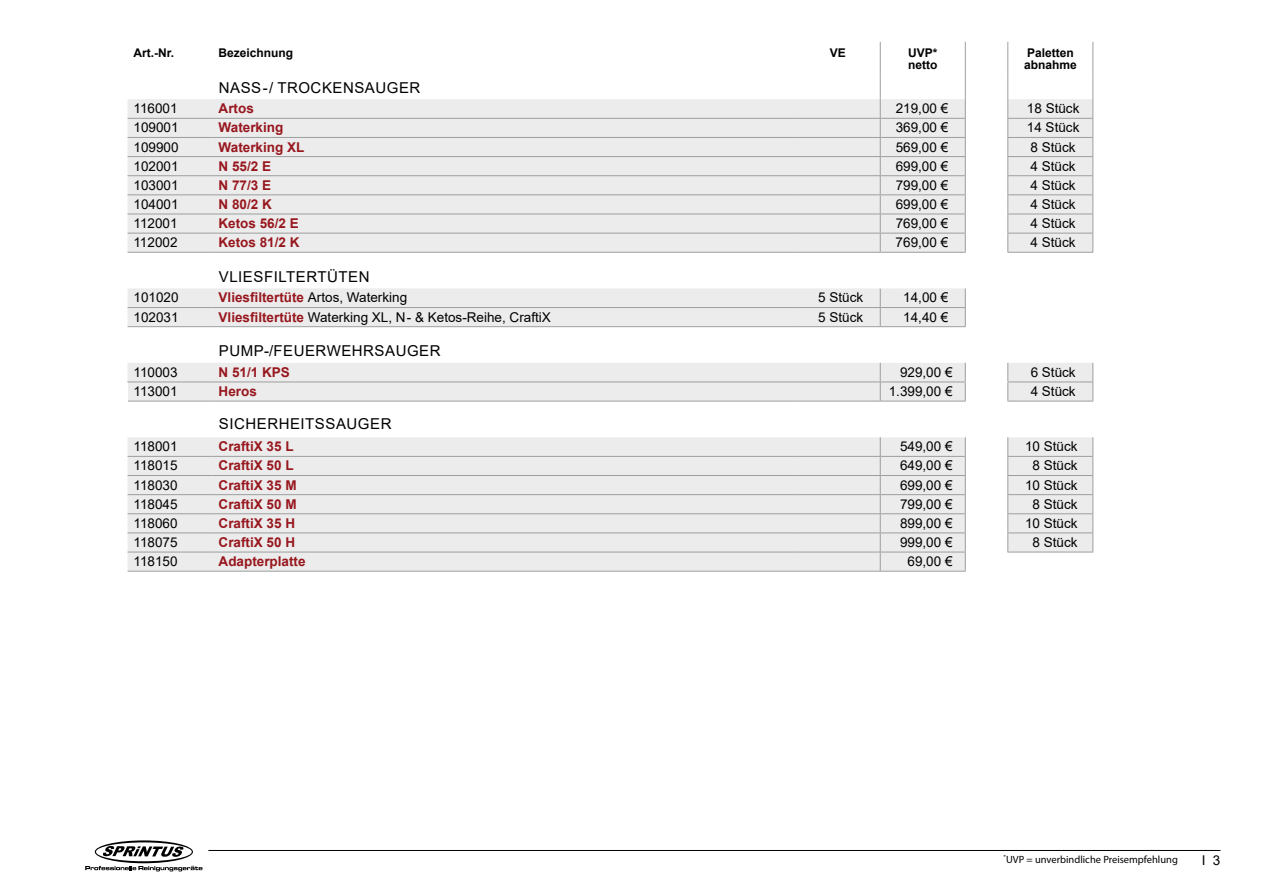
<style>
.page{position:relative;width:1263px;height:893px;background:#fff}
.page>*{position:absolute;margin:0;border:0;box-sizing:border-box;transform-origin:0 0}
.t1{font:15px "Arial";letter-spacing:.035em;color:#000}
.t2{font:13.5px "Arial";color:#000}
.t3{font:700 13.5px "Arial";color:#97171e}
.t4{font:700 12px/12px "Arial";color:#000}
.t5{font:10.5px "Myriad Pro";color:#000}
.s1{font-weight:400;color:#000}
.s2{font-weight:700;color:#97171e}
</style>
<div class="page">
<hr style="left:208px;top:850px;width:1012px;height:1px;background:#000">
<svg style="left:85px;top:840px;width:118px;height:31px"></svg>
<svg style="left:128px;top:99px;width:965px;height:264px;fill:#ececec"></svg>
<hr style="left:128px;top:118px;width:85px;height:1px;background:#9d9e9e">
<hr style="left:213px;top:118px;width:582px;height:1px;background:#9d9e9e">
<hr style="left:795px;top:118px;width:85px;height:1px;background:#9d9e9e">
<hr style="left:880px;top:118px;width:86px;height:1px;background:#9d9e9e">
<hr style="left:1007px;top:118px;width:86px;height:1px;background:#9d9e9e">
<hr style="left:128px;top:137px;width:85px;height:1px;background:#9d9e9e">
<hr style="left:213px;top:137px;width:582px;height:1px;background:#9d9e9e">
<hr style="left:795px;top:137px;width:85px;height:1px;background:#9d9e9e">
<hr style="left:880px;top:137px;width:86px;height:1px;background:#9d9e9e">
<hr style="left:1007px;top:137px;width:86px;height:1px;background:#9d9e9e">
<hr style="left:128px;top:156px;width:85px;height:1px;background:#9d9e9e">
<hr style="left:213px;top:156px;width:582px;height:1px;background:#9d9e9e">
<hr style="left:795px;top:156px;width:85px;height:1px;background:#9d9e9e">
<hr style="left:880px;top:156px;width:86px;height:1px;background:#9d9e9e">
<hr style="left:1007px;top:156px;width:86px;height:1px;background:#9d9e9e">
<hr style="left:128px;top:175px;width:85px;height:1px;background:#9d9e9e">
<hr style="left:213px;top:175px;width:582px;height:1px;background:#9d9e9e">
<hr style="left:795px;top:175px;width:85px;height:1px;background:#9d9e9e">
<hr style="left:880px;top:175px;width:86px;height:1px;background:#9d9e9e">
<hr style="left:128px;top:194px;width:85px;height:1px;background:#9d9e9e">
<hr style="left:213px;top:194px;width:582px;height:1px;background:#9d9e9e">
<hr style="left:795px;top:194px;width:85px;height:1px;background:#9d9e9e">
<hr style="left:880px;top:194px;width:86px;height:1px;background:#9d9e9e">
<hr style="left:128px;top:307px;width:85px;height:1px;background:#9d9e9e">
<hr style="left:213px;top:307px;width:582px;height:1px;background:#9d9e9e">
<hr style="left:795px;top:307px;width:85px;height:1px;background:#9d9e9e">
<hr style="left:880px;top:307px;width:86px;height:1px;background:#9d9e9e">
<hr style="left:880px;top:42px;width:1px;height:34px;background:#9d9e9e">
<svg style="left:880px;top:76px;width:1px;height:176px"></svg>
<hr style="left:965px;top:42px;width:1px;height:34px;background:#9d9e9e">
<svg style="left:965px;top:265px;width:1px;height:61px"></svg>
<hr style="left:1092px;top:42px;width:1px;height:34px;background:#9d9e9e">
<svg style="left:1092px;top:265px;width:1px;height:23px"></svg>
<hr style="left:128px;top:214px;width:85px;height:1px;background:#9d9e9e">
<hr style="left:213px;top:214px;width:582px;height:1px;background:#9d9e9e">
<hr style="left:795px;top:214px;width:85px;height:1px;background:#9d9e9e">
<hr style="left:880px;top:214px;width:86px;height:1px;background:#9d9e9e">
<hr style="left:128px;top:233px;width:85px;height:1px;background:#9d9e9e">
<hr style="left:213px;top:233px;width:582px;height:1px;background:#9d9e9e">
<hr style="left:795px;top:233px;width:85px;height:1px;background:#9d9e9e">
<hr style="left:880px;top:233px;width:86px;height:1px;background:#9d9e9e">
<hr style="left:1007px;top:233px;width:86px;height:1px;background:#9d9e9e">
<hr style="left:1007px;top:42px;width:1px;height:34px;background:#9d9e9e">
<svg style="left:880px;top:265px;width:1px;height:61px"></svg>
<hr style="left:128px;top:571px;width:85px;height:1px;background:#9d9e9e">
<hr style="left:213px;top:571px;width:582px;height:1px;background:#9d9e9e">
<hr style="left:795px;top:571px;width:85px;height:1px;background:#9d9e9e">
<hr style="left:880px;top:571px;width:86px;height:1px;background:#9d9e9e">
<svg style="left:965px;top:76px;width:1px;height:176px"></svg>
<hr style="left:1007px;top:194px;width:86px;height:1px;background:#9d9e9e">
<hr style="left:1007px;top:175px;width:86px;height:1px;background:#9d9e9e">
<hr style="left:1007px;top:214px;width:86px;height:1px;background:#9d9e9e">
<svg style="left:1007px;top:76px;width:1px;height:176px"></svg>
<svg style="left:1092px;top:76px;width:1px;height:176px"></svg>
<svg style="left:127px;top:363px;width:966px;height:208px"></svg>
<hr style="left:1007px;top:552px;width:86px;height:1px;background:#9d9e9e">
<hr style="left:966px;top:252px;width:41px;height:1px;background:#fff">
<hr style="left:128px;top:252px;width:85px;height:1px;background:#9d9e9e">
<hr style="left:213px;top:252px;width:582px;height:1px;background:#9d9e9e">
<hr style="left:795px;top:252px;width:85px;height:1px;background:#9d9e9e">
<hr style="left:880px;top:252px;width:86px;height:1px;background:#9d9e9e">
<hr style="left:1007px;top:252px;width:86px;height:1px;background:#9d9e9e">
<hr style="left:128px;top:326px;width:85px;height:1px;background:#9d9e9e">
<hr style="left:213px;top:326px;width:582px;height:1px;background:#9d9e9e">
<hr style="left:795px;top:326px;width:85px;height:1px;background:#9d9e9e">
<hr style="left:880px;top:326px;width:86px;height:1px;background:#9d9e9e">
<p class="t4" style="left:134px;top:46px;width:42px">Art.-Nr.</p>
<p class="t4" style="left:219px;top:46px;width:76px">Bezeichnung</p>
<p class="t4" style="left:830px;top:46px;width:18px">VE</p>
<p class="t4" style="left:908px;top:46px;width:31px">UVP* netto</p>
<p class="t4" style="left:1024px;top:46px;width:54px">Paletten abnahme</p>
<p class="t1" style="left:219px;top:77px;width:203px">NASS - / TROCKENSAUGER</p>
<p class="t2" style="left:134px;top:99px;width:46px">116001</p>
<p class="t3" style="left:219px;top:99px;width:37px">Artos</p>
<p class="t2" style="left:896px;top:99px;width:54px">219,00 €</p>
<p class="t2" style="left:1027px;top:99px;width:54px">18 Stück</p>
<p class="t2" style="left:134px;top:118px;width:47px">109001</p>
<p class="t3" style="left:219px;top:118px;width:66px">Waterking</p>
<p class="t2" style="left:896px;top:118px;width:54px">369,00 €</p>
<p class="t2" style="left:1027px;top:118px;width:54px">14 Stück</p>
<p class="t2" style="left:134px;top:137px;width:47px">109900</p>
<p class="t3" style="left:219px;top:137px;width:87px">Waterking XL</p>
<p class="t2" style="left:896px;top:137px;width:54px">569,00 €</p>
<p class="t2" style="left:1030px;top:137px;width:47px">8 Stück</p>
<p class="t2" style="left:134px;top:157px;width:47px">102001</p>
<p class="t3" style="left:219px;top:156px;width:54px">N 55/2 E</p>
<p class="t2" style="left:896px;top:157px;width:54px">699,00 €</p>
<p class="t2" style="left:1030px;top:157px;width:47px">4 Stück</p>
<p class="t2" style="left:134px;top:176px;width:47px">103001</p>
<p class="t3" style="left:219px;top:176px;width:54px">N 77/3 E</p>
<p class="t2" style="left:896px;top:176px;width:54px">799,00 €</p>
<p class="t2" style="left:1030px;top:176px;width:47px">4 Stück</p>
<p class="t2" style="left:133px;top:195px;width:47px">104001</p>
<p class="t3" style="left:219px;top:195px;width:55px">N 80/2 K</p>
<p class="t2" style="left:896px;top:195px;width:54px">699,00 €</p>
<p class="t2" style="left:1030px;top:195px;width:47px">4 Stück</p>
<p class="t2" style="left:133px;top:214px;width:46px">112001</p>
<p class="t3" style="left:219px;top:214px;width:82px">Ketos 56/2 E</p>
<p class="t2" style="left:896px;top:214px;width:54px">769,00 €</p>
<p class="t2" style="left:1030px;top:214px;width:47px">4 Stück</p>
<p class="t2" style="left:133px;top:233px;width:46px">112002</p>
<p class="t3" style="left:219px;top:233px;width:83px">Ketos 81/2 K</p>
<p class="t2" style="left:896px;top:233px;width:54px">769,00 €</p>
<p class="t2" style="left:1030px;top:233px;width:47px">4 Stück</p>
<p class="t1" style="left:219px;top:266px;width:152px">VLIESFILTERTÜTEN</p>
<p class="t2" style="left:134px;top:288px;width:47px">101020</p>
<p class="t3" style="left:219px;top:288px;width:190px">Vliesfiltertüte <span class="s1">Artos, Waterking</span></p>
<p class="t2" style="left:818px;top:288px;width:47px">5 Stück</p>
<p class="t2" style="left:903px;top:288px;width:47px">14,00 €</p>
<p class="t2" style="left:134px;top:308px;width:47px">102031</p>
<p class="t2" style="left:219px;top:308px;width:334px"><span class="s2">Vliesfiltertüte</span> Waterking XL, N - &amp; Ketos-Reihe, CraftiX</p>
<p class="t2" style="left:818px;top:308px;width:47px">5 Stück</p>
<p class="t2" style="left:903px;top:308px;width:47px">14,40 €</p>
<p class="t1" style="left:219px;top:341px;width:223px">PUMP-/FEUERWEHRSAUGER</p>
<p class="t2" style="left:134px;top:363px;width:46px">110003</p>
<p class="t3" style="left:219px;top:363px;width:73px">N 51/1 KPS</p>
<p class="t2" style="left:900px;top:363px;width:54px">929,00 €</p>
<p class="t2" style="left:1031px;top:363px;width:47px">6 Stück</p>
<p class="t2" style="left:134px;top:382px;width:46px">113001</p>
<p class="t3" style="left:219px;top:382px;width:40px">Heros</p>
<p class="t2" style="left:889px;top:382px;width:65px">1.399,00 €</p>
<p class="t2" style="left:1031px;top:382px;width:47px">4 Stück</p>
<p class="t1" style="left:219px;top:413px;width:174px">SICHERHEITSSAUGER</p>
<p class="t2" style="left:134px;top:437px;width:46px">118001</p>
<p class="t3" style="left:219px;top:437px;width:77px">CraftiX 35 L</p>
<p class="t2" style="left:900px;top:437px;width:54px">549,00 €</p>
<p class="t2" style="left:1025px;top:437px;width:54px">10 Stück</p>
<p class="t2" style="left:134px;top:456px;width:46px">118015</p>
<p class="t3" style="left:219px;top:456px;width:77px">CraftiX 50 L</p>
<p class="t2" style="left:900px;top:456px;width:54px">649,00 €</p>
<p class="t2" style="left:1032px;top:456px;width:47px">8 Stück</p>
<p class="t2" style="left:134px;top:476px;width:46px">118030</p>
<p class="t3" style="left:219px;top:475px;width:80px">CraftiX 35 M</p>
<p class="t2" style="left:900px;top:476px;width:54px">699,00 €</p>
<p class="t2" style="left:1025px;top:476px;width:54px">10 Stück</p>
<p class="t2" style="left:134px;top:495px;width:46px">118045</p>
<p class="t3" style="left:219px;top:494px;width:80px">CraftiX 50 M</p>
<p class="t2" style="left:900px;top:495px;width:54px">799,00 €</p>
<p class="t2" style="left:1032px;top:495px;width:47px">8 Stück</p>
<p class="t2" style="left:134px;top:514px;width:46px">118060</p>
<p class="t3" style="left:219px;top:514px;width:78px">CraftiX 35 H</p>
<p class="t2" style="left:900px;top:514px;width:54px">899,00 €</p>
<p class="t2" style="left:1025px;top:514px;width:54px">10 Stück</p>
<p class="t2" style="left:134px;top:533px;width:46px">118075</p>
<p class="t3" style="left:219px;top:533px;width:78px">CraftiX 50 H</p>
<p class="t2" style="left:900px;top:533px;width:54px">999,00 €</p>
<p class="t2" style="left:1032px;top:533px;width:47px">8 Stück</p>
<p class="t2" style="left:134px;top:552px;width:46px">118150</p>
<p class="t3" style="left:219px;top:552px;width:89px">Adapterplatte</p>
<p class="t2" style="left:907px;top:552px;width:47px">69,00 €</p>
<p class="t5" style="left:1003px;top:853px;width:176px"><sup>*</sup>UVP = unverbindliche Preisempfehlung</p>
<p class="t2" style="left:1202px;top:850px;width:20px">I 3</p>
</div>
